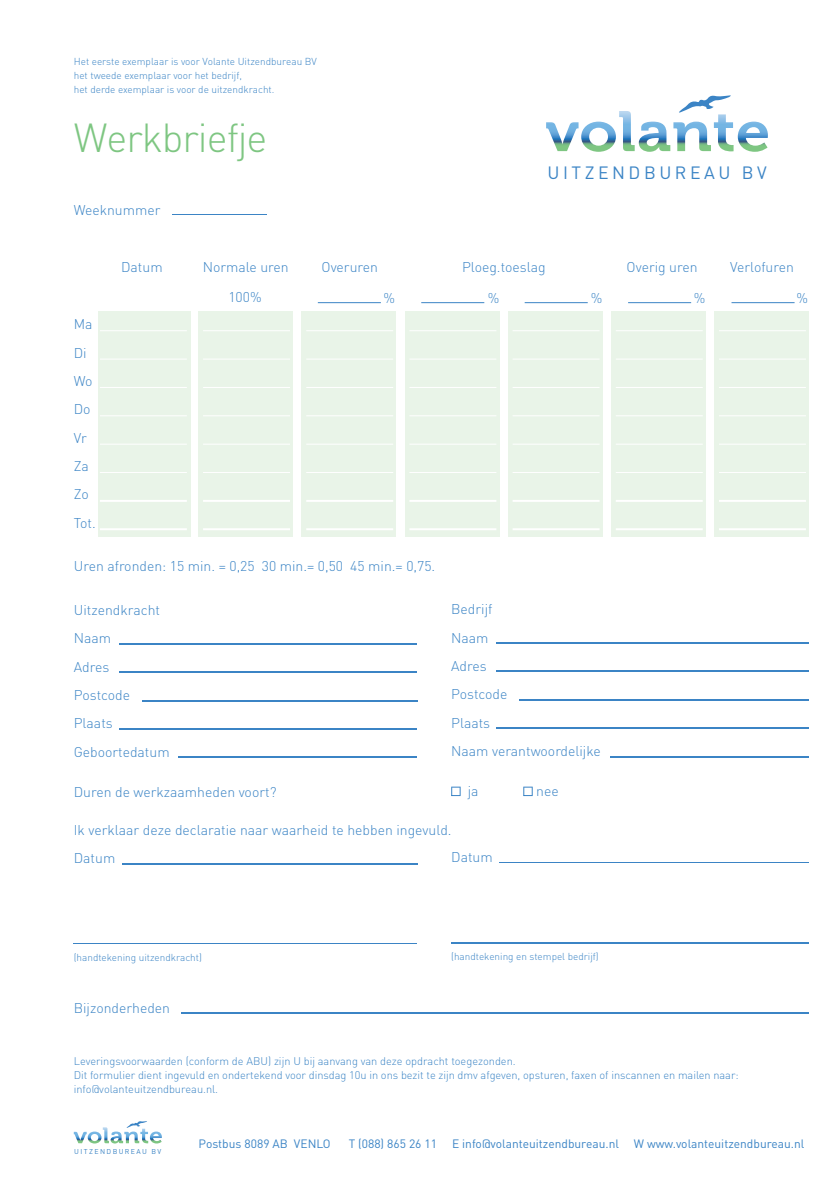
<style>
.page{position:relative;width:840px;height:1191px;background:#fff}
.page>*{position:absolute;margin:0;border:0;box-sizing:border-box;transform-origin:0 0}
.t1{font:300 40px "DIN Pro";letter-spacing:-.025em;color:#7ec682}
.t2{font:17.6px "DIN Pro";letter-spacing:.2em;color:#3b84c5}
.t3{font:300 14px/28.4px "DIN Pro";color:#3b84c5}
.t4{font:12px "DIN Pro";color:#3b84c5}
.t5{font:300 11px/13.6px "DIN Pro";letter-spacing:-.005em;color:#3b84c5}
.t6{font:300 10px/14px "DIN Pro";color:#3b84c5}
.t7{font:7px "DIN Pro";letter-spacing:.2em;color:#3b84c5}
</style>
<div class="page">
<div style="left:98px;top:311px;width:92px;height:225px;background:#e9f4e8"></div>
<div style="left:198px;top:311px;width:95px;height:225px;background:#e9f4e8"></div>
<div style="left:302px;top:311px;width:94px;height:225px;background:#e9f4e8"></div>
<div style="left:405px;top:311px;width:94px;height:225px;background:#e9f4e8"></div>
<div style="left:508px;top:311px;width:94px;height:225px;background:#e9f4e8"></div>
<div style="left:611px;top:311px;width:94px;height:225px;background:#e9f4e8"></div>
<div style="left:714px;top:311px;width:94px;height:225px;background:#e9f4e8"></div>
<hr style="left:718px;top:330px;width:87px;height:1px;background:#fff">
<hr style="left:615px;top:330px;width:87px;height:1px;background:#fff">
<hr style="left:512px;top:330px;width:87px;height:1px;background:#fff">
<hr style="left:409px;top:330px;width:87px;height:1px;background:#fff">
<hr style="left:306px;top:330px;width:87px;height:1px;background:#fff">
<hr style="left:203px;top:330px;width:87px;height:1px;background:#fff">
<hr style="left:100px;top:330px;width:87px;height:1px;background:#fff">
<hr style="left:718px;top:358px;width:87px;height:1px;background:#fff">
<hr style="left:615px;top:358px;width:87px;height:1px;background:#fff">
<hr style="left:512px;top:358px;width:87px;height:1px;background:#fff">
<hr style="left:409px;top:358px;width:87px;height:1px;background:#fff">
<hr style="left:306px;top:358px;width:87px;height:1px;background:#fff">
<hr style="left:203px;top:358px;width:87px;height:1px;background:#fff">
<hr style="left:100px;top:358px;width:87px;height:1px;background:#fff">
<hr style="left:718px;top:387px;width:87px;height:1px;background:#fff">
<hr style="left:615px;top:387px;width:87px;height:1px;background:#fff">
<hr style="left:512px;top:387px;width:87px;height:1px;background:#fff">
<hr style="left:409px;top:387px;width:87px;height:1px;background:#fff">
<hr style="left:306px;top:387px;width:87px;height:1px;background:#fff">
<hr style="left:203px;top:387px;width:87px;height:1px;background:#fff">
<hr style="left:100px;top:387px;width:87px;height:1px;background:#fff">
<hr style="left:718px;top:415px;width:87px;height:1px;background:#fff">
<hr style="left:615px;top:415px;width:87px;height:1px;background:#fff">
<hr style="left:512px;top:415px;width:87px;height:1px;background:#fff">
<hr style="left:409px;top:415px;width:87px;height:1px;background:#fff">
<hr style="left:306px;top:415px;width:87px;height:1px;background:#fff">
<hr style="left:203px;top:415px;width:87px;height:1px;background:#fff">
<hr style="left:100px;top:415px;width:87px;height:1px;background:#fff">
<hr style="left:718px;top:444px;width:87px;height:1px;background:#fff">
<hr style="left:615px;top:444px;width:87px;height:1px;background:#fff">
<hr style="left:512px;top:444px;width:87px;height:1px;background:#fff">
<hr style="left:409px;top:444px;width:87px;height:1px;background:#fff">
<hr style="left:306px;top:444px;width:87px;height:1px;background:#fff">
<hr style="left:203px;top:444px;width:87px;height:1px;background:#fff">
<hr style="left:100px;top:444px;width:87px;height:1px;background:#fff">
<hr style="left:718px;top:472px;width:87px;height:1px;background:#fff">
<hr style="left:615px;top:472px;width:87px;height:1px;background:#fff">
<hr style="left:512px;top:472px;width:87px;height:1px;background:#fff">
<hr style="left:409px;top:472px;width:87px;height:1px;background:#fff">
<hr style="left:306px;top:472px;width:87px;height:1px;background:#fff">
<hr style="left:203px;top:472px;width:87px;height:1px;background:#fff">
<hr style="left:100px;top:472px;width:87px;height:1px;background:#fff">
<hr style="left:718px;top:500px;width:87px;height:2px;background:#fff">
<hr style="left:615px;top:500px;width:87px;height:2px;background:#fff">
<hr style="left:512px;top:500px;width:87px;height:2px;background:#fff">
<hr style="left:409px;top:500px;width:87px;height:2px;background:#fff">
<hr style="left:306px;top:500px;width:87px;height:2px;background:#fff">
<hr style="left:203px;top:500px;width:87px;height:2px;background:#fff">
<hr style="left:100px;top:500px;width:87px;height:2px;background:#fff">
<hr style="left:718px;top:528px;width:87px;height:2px;background:#fff">
<hr style="left:615px;top:528px;width:87px;height:2px;background:#fff">
<hr style="left:512px;top:528px;width:87px;height:2px;background:#fff">
<hr style="left:409px;top:528px;width:87px;height:2px;background:#fff">
<hr style="left:306px;top:528px;width:87px;height:2px;background:#fff">
<hr style="left:203px;top:528px;width:87px;height:2px;background:#fff">
<hr style="left:100px;top:528px;width:87px;height:2px;background:#fff">
<hr style="left:172px;top:214px;width:94px;height:1px;background:#3b84c5">
<hr style="left:731px;top:302px;width:63px;height:1px;background:#3b84c5">
<hr style="left:627px;top:302px;width:63px;height:1px;background:#3b84c5">
<hr style="left:524px;top:302px;width:63px;height:1px;background:#3b84c5">
<hr style="left:421px;top:302px;width:63px;height:1px;background:#3b84c5">
<hr style="left:317px;top:302px;width:63px;height:1px;background:#3b84c5">
<hr style="left:119px;top:643px;width:298px;height:1px;background:#3b84c5">
<hr style="left:119px;top:672px;width:298px;height:1px;background:#3b84c5">
<hr style="left:142px;top:700px;width:275px;height:1px;background:#3b84c5">
<hr style="left:119px;top:728px;width:298px;height:1px;background:#3b84c5">
<hr style="left:179px;top:757px;width:238px;height:1px;background:#3b84c5">
<hr style="left:496px;top:642px;width:312px;height:1px;background:#3b84c5">
<hr style="left:496px;top:671px;width:312px;height:1px;background:#3b84c5">
<hr style="left:519px;top:699px;width:289px;height:1px;background:#3b84c5">
<hr style="left:496px;top:727px;width:312px;height:1px;background:#3b84c5">
<hr style="left:609px;top:756px;width:199px;height:1px;background:#3b84c5">
<svg style="left:451px;top:786px;width:9px;height:10px"></svg>
<svg style="left:523px;top:786px;width:9px;height:10px"></svg>
<hr style="left:122px;top:863px;width:295px;height:1px;background:#3b84c5">
<hr style="left:74px;top:943px;width:343px;height:1px;background:#3b84c5">
<hr style="left:499px;top:862px;width:309px;height:1px;background:#3b84c5">
<hr style="left:451px;top:942px;width:357px;height:1px;background:#3b84c5">
<hr style="left:181px;top:1012px;width:627px;height:1px;background:#3b84c5">
<svg style="left:546px;top:95px;width:221px;height:57px"></svg>
<svg style="left:74px;top:1121px;width:88px;height:22px"></svg>
<p class="t6" style="left:74px;top:53px;width:244px">Het eerste exemplaar is voor Volante Uitzendbureau BV het tweede exemplaar voor het bedrijf,<br>het derde exemplaar is voor de uitzendkracht.</p>
<h1 class="t1" style="left:74px;top:106px;width:195px">Werkbriefje</h1>
<p class="t3" style="left:74px;top:194px;width:88px">Weeknummer</p>
<p class="t2" style="left:547px;top:158px;width:221px">UITZENDBUREAU BV</p>
<p class="t3" style="left:121px;top:251px;width:43px">Datum</p>
<p class="t3" style="left:203px;top:251px;width:87px">Normale uren</p>
<p class="t3" style="left:321px;top:251px;width:58px">Overuren</p>
<p class="t3" style="left:462px;top:251px;width:85px">Ploeg.toeslag</p>
<p class="t3" style="left:626px;top:251px;width:72px">Overig uren</p>
<p class="t3" style="left:729px;top:251px;width:65px">Verlofuren</p>
<p class="t3" style="left:228px;top:282px;width:35px">100%</p>
<p class="t3" style="left:383px;top:283px;width:13px">%</p>
<p class="t3" style="left:487px;top:283px;width:13px">%</p>
<p class="t3" style="left:590px;top:283px;width:13px">%</p>
<p class="t3" style="left:693px;top:283px;width:13px">%</p>
<p class="t3" style="left:796px;top:283px;width:13px">%</p>
<p class="t3" style="left:74px;top:309px;width:24px">Ma<br>Di<br>Wo<br>Do<br>Vr<br>Za<br>Zo<br>Tot.</p>
<p class="t3" style="left:74px;top:550px;width:363px">Uren afronden: 15 min. = 0,25 30 min.= 0,50 45 min.= 0,75.</p>
<p class="t3" style="left:74px;top:594px;width:97px">Uitzendkracht<br>Naam<br>Adres<br>Postcode<br>Plaats<br>Geboortedatum</p>
<p class="t3" style="left:74px;top:776px;width:204px">Duren de werkzaamheden voort?</p>
<p class="t3" style="left:451px;top:594px;width:151px">Bedrijf<br>Naam<br>Adres<br>Postcode<br>Plaats<br>Naam verantwoordelijke</p>
<p class="t3" style="left:467px;top:775px;width:12px">ja</p>
<p class="t3" style="left:536px;top:775px;width:24px">nee</p>
<p class="t3" style="left:74px;top:815px;width:379px;line-height:27.8px">Ik verklaar deze declaratie naar waarheid te hebben ingevuld.<br>Datum</p>
<p class="t3" style="left:451px;top:842px;width:43px">Datum</p>
<p class="t6" style="left:74px;top:949px;width:130px">(handtekening uitzendkracht)</p>
<p class="t3" style="left:74px;top:992px;width:98px">Bijzonderheden</p>
<p class="t6" style="left:451px;top:948px;width:149px">(handtekening en stempel bedrijf)</p>
<p class="t5" style="left:74px;top:1053px;width:666px">Leveringsvoorwaarden (conform de ABU) zijn U bij aanvang van deze opdracht toegezonden.<br>Dit formulier dient ingevuld en ondertekend voor dinsdag 10u in ons bezit te zijn dmv afgeven, opsturen, faxen of inscannen en mailen naar: info@volanteuitzendbureau.nl.</p>
<p class="t7" style="left:74px;top:1146px;width:89px">UITZENDBUREAU BV</p>
<p class="t4" style="left:198px;top:1134px;width:133px">Postbus 8089 AB VENLO</p>
<p class="t4" style="left:348px;top:1134px;width:457px">T (088) 865 26 11 E info@volanteuitzendbureau.nl W www.volanteuitzendbureau.nl</p>
</div>
